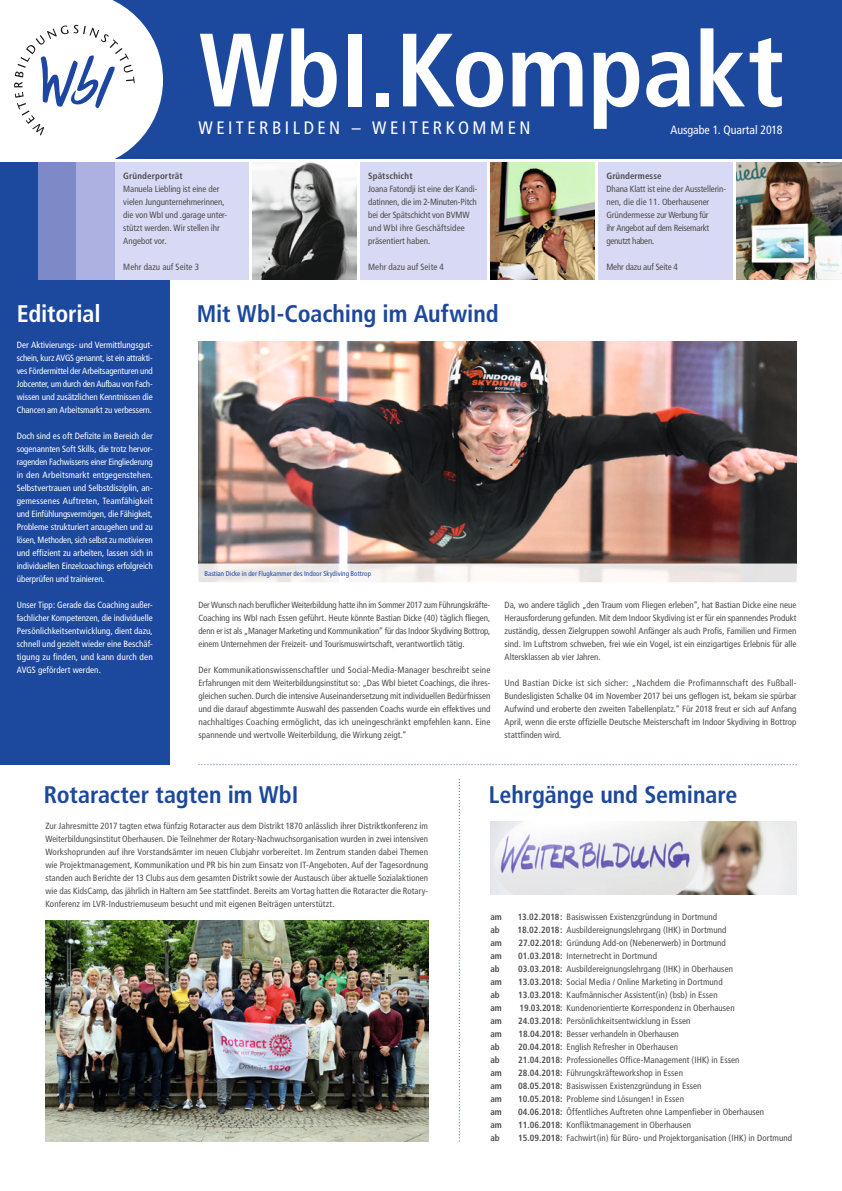
<style>
.page{position:relative;width:842px;height:1191px;background:#fff}
.page>*{position:absolute;margin:0;border:0;box-sizing:border-box;transform-origin:0 0}
.t1{font:700 condensed 104px "Frutiger";letter-spacing:-.005em;color:#fff}
.t2{font:700 condensed 24px "Frutiger";letter-spacing:-.005em;color:#1c489e}
.t3{font:700 condensed 24px "Frutiger";letter-spacing:-.01em;color:#fff}
.t4{font:condensed 18px "Frutiger";letter-spacing:.195em;color:#fff}
.t5{font:condensed 12px "Frutiger";letter-spacing:-.005em;color:#fff}
.t6{font:condensed 9px/13px "Frutiger";letter-spacing:.005em;color:#4e4e4d;text-align:justify}
.t7{font:condensed 9px/13px "Frutiger";letter-spacing:-.005em;color:#fff;text-align:justify}
.t8{font:condensed 9px/13px "Frutiger";letter-spacing:-.015em;color:#4e4e4d}
.t9{font:700 condensed 9px "Frutiger";letter-spacing:.01em;color:#4e4e4d}
.t10{font:condensed 9px "Frutiger";letter-spacing:-.02em;color:#4e4e4d}
.t11{font:condensed 7px "Frutiger";letter-spacing:.01em;color:#1c489e}
.s1{font-weight:700}
</style>
<div class="page">
<div style="left:0;top:0;width:842px;height:160px;background:#1c489e"></div>
<svg style="left:198px;top:764px;width:599px;height:1px"></svg>
<svg style="left:0;top:0;width:163px;height:159px"></svg>
<svg style="left:459px;top:779px;width:1px;height:362px"></svg>
<div style="left:0;top:160px;width:170px;height:604px;background:#1c489e"></div>
<div style="left:40px;top:160px;width:802px;height:119px;background:#d8d9f4"></div>
<div style="left:38px;top:160px;width:39px;height:119px;background:#7e89c8"></div>
<div style="left:77px;top:160px;width:38px;height:119px;background:#adb1e1"></div>
<img style="left:252px;top:161px;width:106px;height:118px">
<img style="left:489px;top:161px;width:107px;height:118px">
<hr style="left:358px;top:160px;width:2px;height:122px;background:#fff">
<hr style="left:250px;top:160px;width:2px;height:122px;background:#fff">
<hr style="left:596px;top:160px;width:2px;height:122px;background:#fff">
<hr style="left:487px;top:160px;width:2px;height:122px;background:#fff">
<img style="left:735px;top:161px;width:107px;height:118px">
<hr style="left:733px;top:160px;width:2px;height:122px;background:#fff">
<hr style="left:0;top:159px;width:842px;height:2px;background:#fff">
<img style="left:45px;top:920px;width:383px;height:221px">
<img style="left:490px;top:821px;width:307px;height:73px">
<img style="left:198px;top:342px;width:599px;height:240px">
<h1 class="t1" style="left:198px;top:9px;width:587px">WbI.Kompakt</h1>
<h3 class="t5" style="left:670px;top:123px;width:113px">Ausgabe 1. Quartal 2018</h3>
<h3 class="t4" style="left:198px;top:117px;width:333px">WEITERBILDEN – WEITERKOMMEN</h3>
<p class="t9" style="left:123px;top:171px;width:61px">Gründerporträt</p>
<p class="t6" style="left:123px;top:182px;width:105px;text-align:left">Manuela Liebling ist eine der vielen Jungunternehmerinnen, die von WbI und .garage unter&shy;stützt werden. Wir stellen ihr<br>Angebot vor.</p>
<p class="t6" style="left:123px;top:260px;width:77px">Mehr dazu auf Seite 3</p>
<p class="t9" style="left:368px;top:171px;width:46px">Spätschicht</p>
<p class="t6" style="left:368px;top:182px;width:111px;text-align:left">Joana Fatondji ist eine der Kandi&shy;datinnen, die im 2-Minuten-Pitch bei der Spätschicht von BVMW und WbI ihre Geschäftsidee präsentiert haben.</p>
<p class="t6" style="left:368px;top:260px;width:77px">Mehr dazu auf Seite 4</p>
<p class="t9" style="left:606px;top:171px;width:57px">Gründermesse</p>
<p class="t8" style="left:606px;top:182px;width:121px">Dhana Klatt ist eine der Ausstellerin&shy;nen, die die 11. Oberhausener<br>Gründermesse zur Werbung für<br>ihr Angebot auf dem Reisemarkt genutzt haben.</p>
<p class="t10" style="left:606px;top:262px;width:73px">Mehr dazu auf Seite 4</p>
<h2 class="t3" style="left:17px;top:299px;width:85px">Editorial</h2>
<p class="t7" style="left:17px;top:338px;width:138px">Der Aktivierungs- und Vermittlungsgut&shy;schein, kurz AVGS genannt, ist ein attrakti&shy;ves Fördermittel der Arbeitsagenturen und Jobcenter, um durch den Aufbau von Fach&shy;wissen und zusätzlichen Kenntnissen die Chancen am Arbeitsmarkt zu verbessern.</p>
<p class="t7" style="left:17px;top:429px;width:138px">Doch sind es oft Defizite im Bereich der sogenannten Soft Skills, die trotz hervor&shy;ragenden Fach wissens einer Eingliederung in den Arbeitsmarkt entgegenstehen.<br>Selbstvertrauen und Selbstdisziplin, an&shy;gemessenes Auftreten, Teamfähigkeit und Einfühlungsvermögen, die Fähigkeit, Probleme strukturiert anzugehen und zu lösen, Methoden, sich selbst zu motivieren und effizient zu arbeiten, lassen sich in individuellen Einzelcoachings erfolgreich überprüfen und trainieren.</p>
<p class="t7" style="left:17px;top:598px;width:138px">Unser Tipp: Gerade das Coaching außer&shy;fachlicher Kompetenzen, die individuelle Persönlichkeitsentwicklung, dient dazu, schnell und gezielt wieder eine Beschäf&shy;tigung zu finden, und kann durch den AVGS gefördert werden.</p>
<h2 class="t2" style="left:197px;top:299px;width:304px">Mit WbI-Coaching im Aufwind</h2>
<p class="t11" style="left:204px;top:569px;width:168px">Bastian Dicke in der Flugkammer des Indoor Skydiving Bottrop</p>
<p class="t6" style="left:198px;top:598px;width:293px">Der Wunsch nach beruflicher Weiterbildung hatte ihn im Sommer 2017 zum Führungskräfte-Coaching ins WbI nach Essen geführt. Heute könnte Bastian Dicke (40) täglich fliegen, denn er ist als „Manager Marketing und Kommunikation“ für das Indoor Skydiving Bottrop, einem Unternehmen der Freizeit- und Tourismuswirtschaft, verantwortlich tätig.</p>
<p class="t6" style="left:198px;top:663px;width:294px">Der Kommunikationswissenschaftler und Social-Media-Manager beschreibt seine Erfahrungen mit dem Weiterbildungsinstitut so: „Das WbI bietet Coachings, die ihres&shy;gleichen suchen. Durch die intensive Auseinandersetzung mit individuellen Bedürfnissen und die darauf abgestimmte Auswahl des passenden Coachs wurde ein effektives und nachhaltiges Coaching ermöglicht, das ich uneingeschränkt empfehlen kann. Eine spannende und wertvolle Weiterbildung, die Wirkung zeigt.“</p>
<p class="t6" style="left:505px;top:598px;width:293px">Da, wo andere täglich „den Traum vom Fliegen erleben“, hat Bastian Dicke eine neue Herausforderung gefunden. Mit dem Indoor Skydiving ist er für ein spannendes Produkt zuständig, dessen Zielgruppen sowohl Anfänger als auch Profis, Familien und Firmen sind. Im Luftstrom schweben, frei wie ein Vogel, ist ein einzigartiges Erlebnis für alle Altersklassen ab vier Jahren.</p>
<p class="t6" style="left:505px;top:676px;width:294px">Und Bastian Dicke ist sich sicher: „Nachdem die Profimannschaft des Fußball-Bundesligisten Schalke 04 im November 2017 bei uns geflogen ist, bekam sie spürbar Aufwind und eroberte den zweiten Tabellenplatz.“ Für 2018 freut er sich auf Anfang April, wenn die erste offizielle Deutsche Meisterschaft im Indoor Skydiving in Bottrop stattfinden wird.</p>
<h2 class="t2" style="left:44px;top:780px;width:256px">Rotaracter tagten im WbI</h2>
<p class="t6" style="left:45px;top:819px;width:384px">Zur Jahresmitte 2017 tagten etwa fünfzig Rotaracter aus dem Distrikt 1870 anlässlich ihrer Distriktkonferenz im Weiterbildungsinstitut Oberhausen. Die Teilnehmer der Rotary-Nachwuchsorganisation wurden in zwei intensiven Workshoprunden auf ihre Vorstandsämter im neuen Clubjahr vorbereitet. Im Zentrum standen dabei Themen wie Projektmanagement, Kommunikation und PR bis hin zum Einsatz von IT-Angeboten. Auf der Tagesordnung standen auch Berichte der 13 Clubs aus dem gesamten Distrikt sowie der Austausch über aktuelle Sozialaktionen wie das KidsCamp, das jährlich in Haltern am See stattfindet. Bereits am Vortag hatten die Rotaracter die Rotary-Konferenz im LVR-Industriemuseum besucht und mit eigenen Beiträgen unterstützt.</p>
<h2 class="t2" style="left:489px;top:780px;width:250px">Lehrgänge und Seminare</h2>
<p class="t9" style="left:490px;top:912px;width:13px">am</p>
<p class="t6" style="left:518px;top:910px;width:201px"><span class="s1">13.02.2018:</span> Basiswissen Existenzgründung in Dortmund</p>
<p class="t9" style="left:490px;top:925px;width:11px">ab</p>
<p class="t6" style="left:518px;top:923px;width:210px"><span class="s1">18.02.2018:</span> Ausbildereignungslehrgang (IHK) in Dortmund</p>
<p class="t9" style="left:490px;top:938px;width:13px">am</p>
<p class="t6" style="left:519px;top:936px;width:209px"><span class="s1">27.02.2018:</span> Gründung Add-on (Nebenerwerb) in Dortmund</p>
<p class="t9" style="left:490px;top:951px;width:13px">am</p>
<p class="t6" style="left:518px;top:949px;width:140px"><span class="s1">01.03.2018:</span> Internetrecht in Dortmund</p>
<p class="t9" style="left:490px;top:964px;width:11px">ab</p>
<p class="t6" style="left:518px;top:962px;width:216px"><span class="s1">03.03.2018:</span> Ausbildereignungslehrgang (IHK) in Oberhausen</p>
<p class="t9" style="left:490px;top:977px;width:13px">am</p>
<p class="t6" style="left:518px;top:975px;width:206px"><span class="s1">13.03.2018:</span> Social Media / Online Marketing in Dortmund</p>
<p class="t9" style="left:490px;top:990px;width:11px">ab</p>
<p class="t6" style="left:518px;top:988px;width:201px"><span class="s1">13.03.2018:</span> Kaufmännischer Assistent(in) (bsb) in Essen</p>
<p class="t9" style="left:490px;top:1003px;width:13px">am</p>
<p class="t6" style="left:520px;top:1001px;width:217px"><span class="s1">19.03.2018:</span> Kundenorientierte Korrespondenz in Oberhausen</p>
<p class="t9" style="left:490px;top:1016px;width:13px">am</p>
<p class="t6" style="left:518px;top:1014px;width:174px"><span class="s1">24.03.2018:</span> Persönlichkeitsentwicklung in Essen</p>
<p class="t9" style="left:490px;top:1029px;width:13px">am</p>
<p class="t6" style="left:519px;top:1027px;width:162px"><span class="s1">18.04.2018:</span> Besser verhandeln in Oberhausen</p>
<p class="t9" style="left:490px;top:1042px;width:11px">ab</p>
<p class="t6" style="left:518px;top:1040px;width:161px"><span class="s1">20.04.2018:</span> English Refresher in Oberhausen</p>
<p class="t9" style="left:490px;top:1055px;width:11px">ab</p>
<p class="t6" style="left:518px;top:1053px;width:223px"><span class="s1">21.04.2018:</span> Professionelles Office-Management (IHK) in Essen</p>
<p class="t9" style="left:490px;top:1068px;width:13px">am</p>
<p class="t6" style="left:518px;top:1066px;width:166px"><span class="s1">28.04.2018:</span> Führungskräfteworkshop in Essen</p>
<p class="t9" style="left:490px;top:1081px;width:13px">am</p>
<p class="t6" style="left:518px;top:1079px;width:185px"><span class="s1">08.05.2018:</span> Basiswissen Existenzgründung in Essen</p>
<p class="t9" style="left:490px;top:1094px;width:13px">am</p>
<p class="t6" style="left:518px;top:1092px;width:167px"><span class="s1">10.05.2018:</span> Probleme sind Lösungen! in Essen</p>
<p class="t9" style="left:490px;top:1107px;width:13px">am</p>
<p class="t6" style="left:518px;top:1105px;width:248px"><span class="s1">04.06.2018:</span> Öffentliches Auftreten ohne Lampenfieber in Oberhausen</p>
<p class="t9" style="left:490px;top:1120px;width:13px">am</p>
<p class="t6" style="left:518px;top:1118px;width:174px"><span class="s1">11.06.2018:</span> Konfliktmanagement in Oberhausen</p>
<p class="t9" style="left:490px;top:1133px;width:11px">ab</p>
<p class="t6" style="left:518px;top:1131px;width:275px"><span class="s1">15.09.2018:</span> Fachwirt(in) für Büro- und Projektorganisation (IHK) in Dortmund</p>
</div>
